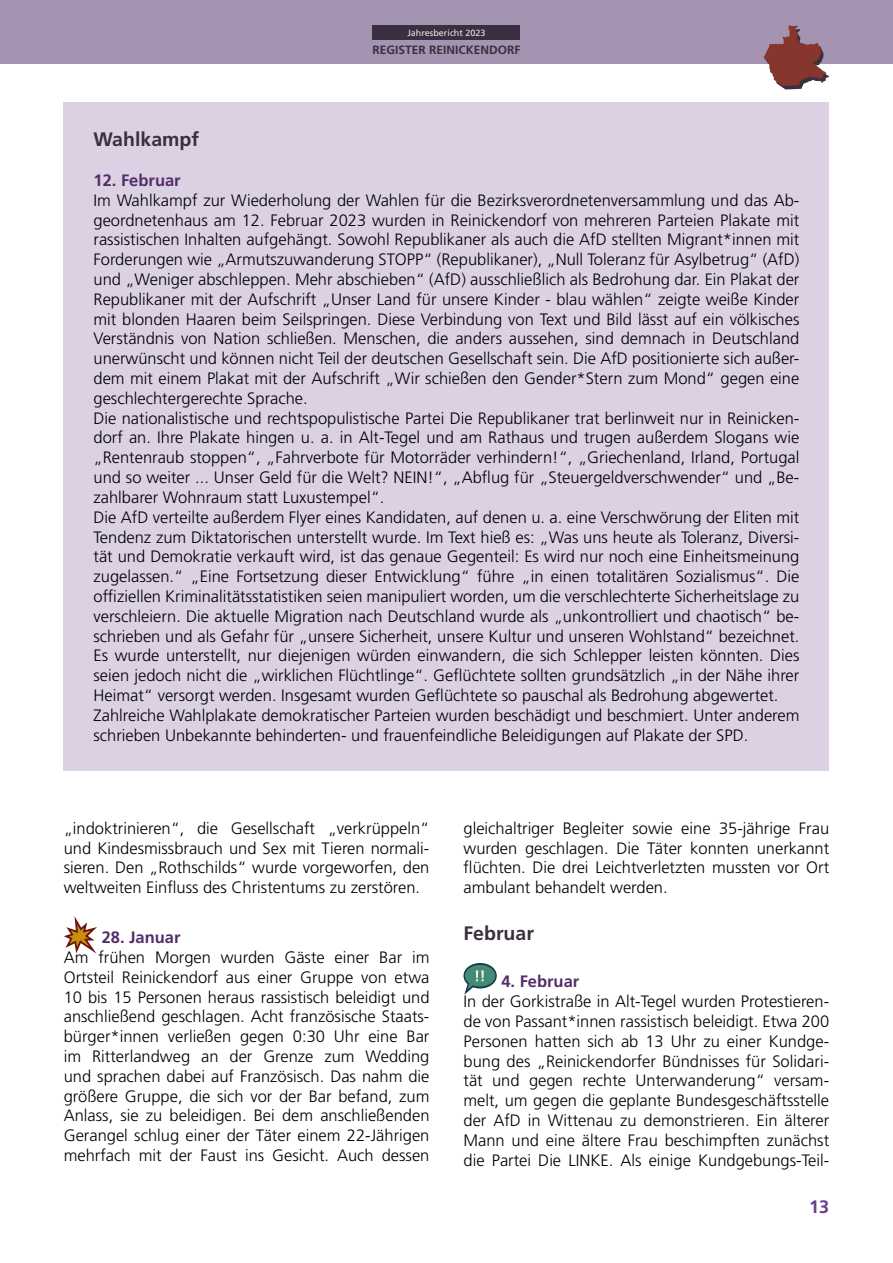
<style>
.page{position:relative;width:893px;height:1263px;background:#fff}
.page>*{position:absolute;margin:0;border:0;box-sizing:border-box;transform-origin:0 0}
.Fließtext_Block{font:700 19.5px "Frutiger LT Std";color:#392f40}
.t1{font:700 18px "Frutiger LT Std";color:#6b3d8c}
.Fließtext_Block-2{font:300 16.5px/19.8px "Frutiger LT Std";color:#000;text-align:justify}
.Fließtext_Block-3{font:700 16.5px "Frutiger LT Std";color:#522e69}
.t2{font:700 12px "Frutiger LT Std";color:#392f40}
.t3{font:9px "Frutiger LT Std";color:#eae6df}
</style>
<div class="page">
<div style="left:0;top:0;width:893px;height:64px;background:#a494b1"></div>
<svg style="left:764px;top:26px;width:65px;height:63px"></svg>
<div style="left:373px;top:26px;width:147px;height:14px;background:#392f40"></div>
<svg style="left:64px;top:916px;width:33px;height:38px"></svg>
<svg style="left:463px;top:963px;width:34px;height:32px"></svg>
<div style="left:64px;top:102px;width:765px;height:668px;background:#dbd1e3"></div>
<p class="t3" style="left:407px;top:28px;width:80px">Jahresbericht 2023</p>
<p class="t2" style="left:372px;top:42px;width:150px">REGISTER REINICKENDORF</p>
<p class="Fließtext_Block" style="left:94px;top:128px;width:107px">Wahlkampf</p>
<p class="Fließtext_Block-3" style="left:94px;top:171px;width:89px">12. Februar</p>
<p class="Fließtext_Block-2" style="left:94px;top:190px;width:707px">Im Wahlkampf zur Wiederholung der Wahlen für die Bezirksverordnetenversammlung und das Ab&shy;geordnetenhaus am 12. Februar 2023 wurden in Reinickendorf von mehreren Parteien Plakate mit rassistischen Inhalten aufgehängt. Sowohl Republikaner als auch die AfD stellten Migrant*innen mit Forderungen wie „Armutszuwanderung STOPP“ (Republikaner), „Null Toleranz für Asylbetrug“ (AfD) und „Weniger abschleppen. Mehr abschieben“ (AfD) ausschließlich als Bedrohung dar. Ein Plakat der Republikaner mit der Aufschrift „Unser Land für unsere Kinder - blau wählen“ zeigte weiße Kinder mit blonden Haaren beim Seilspringen. Diese Verbindung von Text und Bild lässt auf ein völkisches Verständnis von Nation schließen. Menschen, die anders aussehen, sind demnach in Deutschland unerwünscht und können nicht Teil der deutschen Gesellschaft sein. Die AfD positionierte sich außer&shy;dem mit einem Plakat mit der Aufschrift „Wir schießen den Gender*Stern zum Mond“ gegen eine geschlechtergerechte Sprache.</p>
<p class="Fließtext_Block-2" style="left:94px;top:408px;width:707px">Die nationalistische und rechtspopulistische Partei Die Republikaner trat berlinweit nur in Reinicken&shy;dorf an. Ihre Plakate hingen u. a. in Alt-Tegel und am Rathaus und trugen außerdem Slogans wie „Rentenraub stoppen“, „Fahrverbote für Motorräder verhindern!“, „Griechenland, Irland, Portugal und so weiter ... Unser Geld für die Welt? NEIN!“, „Abflug für „Steuergeldverschwender“ und „Be&shy;zahlbarer Wohnraum statt Luxustempel“.</p>
<p class="Fließtext_Block-2" style="left:94px;top:507px;width:707px">Die AfD verteilte außerdem Flyer eines Kandidaten, auf denen u. a. eine Verschwörung der Eliten mit Tendenz zum Diktatorischen unterstellt wurde. Im Text hieß es: „Was uns heute als Toleranz, Diversi&shy;tät und Demokratie verkauft wird, ist das genaue Gegenteil: Es wird nur noch eine Einheitsmeinung zugelassen.“ „Eine Fortsetzung dieser Entwicklung“ führe „in einen totalitären Sozialismus“. Die offiziellen Kriminalitätsstatistiken seien manipuliert worden, um die verschlechterte Sicherheitslage zu verschleiern. Die aktuelle Migration nach Deutschland wurde als „unkontrolliert und chaotisch“ be&shy;schrieben und als Gefahr für „unsere Sicherheit, unsere Kultur und unseren Wohlstand“ bezeichnet.<br>Es wurde unterstellt, nur diejenigen würden einwandern, die sich Schlepper leisten könnten. Dies seien jedoch nicht die „wirklichen Flüchtlinge“. Geflüchtete sollten grundsätzlich „in der Nähe ihrer Heimat“ versorgt werden. Insgesamt wurden Geflüchtete so pauschal als Bedrohung abgewertet.</p>
<p class="Fließtext_Block-2" style="left:94px;top:705px;width:707px">Zahlreiche Wahlplakate demokratischer Parteien wurden beschädigt und beschmiert. Unter anderem schrieben Unbekannte behinderten- und frauenfeindliche Beleidigungen auf Plakate der SPD.</p>
<p class="Fließtext_Block-2" style="left:64px;top:818px;width:367px">„indoktrinieren“, die Gesellschaft „verkrüppeln“ und Kindesmissbrauch und Sex mit Tieren normali&shy;sieren. Den „Rothschilds“ wurde vorgeworfen, den weltweiten Einfluss des Christentums zu zerstören.</p>
<p class="Fließtext_Block-3" style="left:102px;top:928px;width:80px">28. Januar</p>
<p class="Fließtext_Block-2" style="left:64px;top:948px;width:367px">Am frühen Morgen wurden Gäste einer Bar im Ortsteil Reinickendorf aus einer Gruppe von etwa 10 bis 15 Personen heraus rassistisch beleidigt und anschließend geschlagen. Acht französische Staats&shy;bürger*innen verließen gegen 0:30 Uhr eine Bar im Ritterlandweg an der Grenze zum Wedding und sprachen dabei auf Französisch. Das nahm die größere Gruppe, die sich vor der Bar befand, zum Anlass, sie zu beleidigen. Bei dem anschließenden Gerangel schlug einer der Täter einem 22-Jährigen mehrfach mit der Faust ins Gesicht. Auch dessen</p>
<p class="Fließtext_Block-2" style="left:463px;top:818px;width:367px">gleichaltriger Begleiter sowie eine 35-jährige Frau wurden geschlagen. Die Täter konnten unerkannt flüchten. Die drei Leichtverletzten mussten vor Ort ambulant behandelt werden.</p>
<p class="Fließtext_Block" style="left:463px;top:922px;width:72px">Februar</p>
<p class="Fließtext_Block-3" style="left:501px;top:972px;width:79px">4. Februar</p>
<p class="Fließtext_Block-2" style="left:463px;top:992px;width:367px">In der Gorkistraße in Alt-Tegel wurden Protestieren&shy;de von Passant*innen rassistisch beleidigt. Etwa 200<br>Personen hatten sich ab 13 Uhr zu einer Kundge&shy;bung des „Reinickendorfer Bündnisses für Solidari&shy;tät und gegen rechte Unterwanderung“ versam&shy;melt, um gegen die geplante Bundesgeschäftsstelle der AfD in Wittenau zu demonstrieren. Ein älterer Mann und eine ältere Frau beschimpften zunächst die Partei Die LINKE. Als einige Kundgebungs-Teil-</p>
<p class="t1" style="left:809px;top:1196px;width:22px">13</p>
</div>
